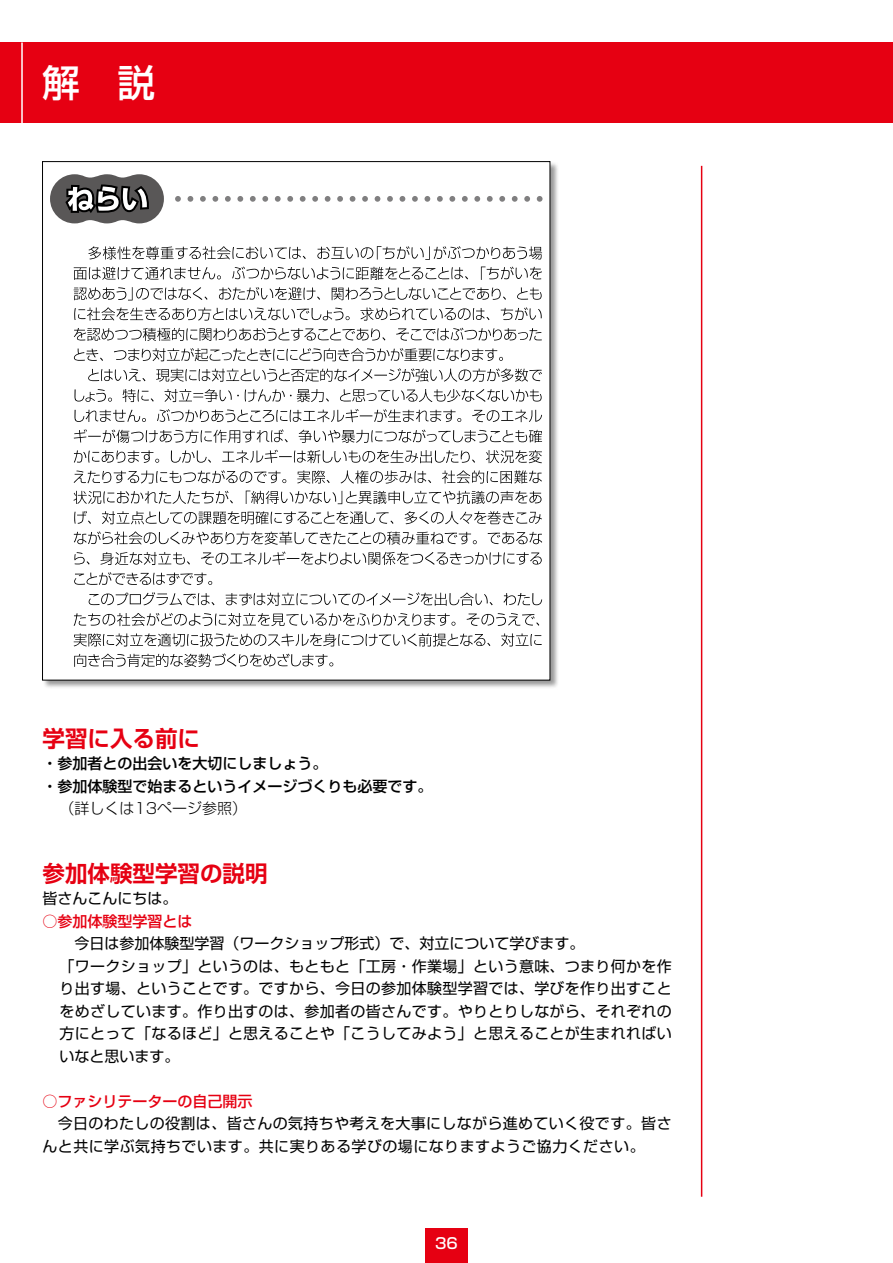
<style>
.page{position:relative;width:893px;height:1263px;background:#fff}
.page>*{position:absolute;margin:0;border:0;box-sizing:border-box;transform-origin:0 0}
.t1{font:500 37.5px "Shin Go Pro";color:#fff}
.t2{font:700 22.5px "Shin Go Pro De";color:#e60012}
.t3{font:15px/22.5px "Shin Go Pro";letter-spacing:.02em;color:#000}
.t4{font:500 15px "Shin Go Pro";color:#000}
.t5{font:300 15px "Shin Go Pro";color:#000}
.t6{font:15px "Shin Go Pro";color:#000}
.t7{font:500 15px "Shin Go Pro";color:#fff}
.s1{font-weight:500;color:#e60012}
</style>
<div class="page">
<div style="left:0;top:43px;width:893px;height:80px;background:#e60012"></div>
<hr style="left:21px;top:43px;width:2px;height:80px;background:#fff">
<div style="left:42px;top:161px;width:517px;height:528px;background:#000;opacity:.4"></div>
<div style="left:43px;top:162px;width:507px;height:518px;background:#fff"></div>
<svg style="left:175px;top:196px;width:6px;height:6px"></svg>
<svg style="left:188px;top:196px;width:5px;height:6px"></svg>
<svg style="left:200px;top:196px;width:6px;height:6px"></svg>
<svg style="left:212px;top:196px;width:6px;height:6px"></svg>
<svg style="left:225px;top:196px;width:6px;height:6px"></svg>
<svg style="left:237px;top:196px;width:6px;height:6px"></svg>
<svg style="left:250px;top:196px;width:6px;height:6px"></svg>
<svg style="left:262px;top:196px;width:6px;height:6px"></svg>
<svg style="left:275px;top:196px;width:6px;height:6px"></svg>
<svg style="left:287px;top:196px;width:6px;height:6px"></svg>
<svg style="left:300px;top:196px;width:6px;height:6px"></svg>
<svg style="left:312px;top:196px;width:6px;height:6px"></svg>
<svg style="left:325px;top:196px;width:5px;height:6px"></svg>
<svg style="left:337px;top:196px;width:6px;height:6px"></svg>
<svg style="left:350px;top:196px;width:5px;height:6px"></svg>
<svg style="left:362px;top:196px;width:6px;height:6px"></svg>
<svg style="left:375px;top:196px;width:5px;height:6px"></svg>
<svg style="left:387px;top:196px;width:6px;height:6px"></svg>
<svg style="left:400px;top:196px;width:5px;height:6px"></svg>
<svg style="left:412px;top:196px;width:6px;height:6px"></svg>
<svg style="left:424px;top:196px;width:6px;height:6px"></svg>
<svg style="left:437px;top:196px;width:6px;height:6px"></svg>
<svg style="left:449px;top:196px;width:6px;height:6px"></svg>
<svg style="left:462px;top:196px;width:6px;height:6px"></svg>
<svg style="left:474px;top:196px;width:6px;height:6px"></svg>
<svg style="left:487px;top:196px;width:6px;height:6px"></svg>
<svg style="left:499px;top:196px;width:6px;height:6px"></svg>
<svg style="left:512px;top:196px;width:6px;height:6px"></svg>
<svg style="left:524px;top:196px;width:6px;height:6px"></svg>
<svg style="left:537px;top:196px;width:6px;height:6px"></svg>
<svg style="left:50px;top:174px;width:114px;height:49px"></svg>
<svg style="left:88px;top:246px;width:454px;height:14px"></svg>
<svg style="left:74px;top:267px;width:468px;height:13px"></svg>
<svg style="left:74px;top:287px;width:468px;height:13px"></svg>
<svg style="left:74px;top:307px;width:468px;height:14px"></svg>
<svg style="left:74px;top:328px;width:468px;height:13px"></svg>
<svg style="left:74px;top:348px;width:429px;height:13px"></svg>
<svg style="left:88px;top:368px;width:454px;height:14px"></svg>
<svg style="left:75px;top:389px;width:467px;height:13px"></svg>
<svg style="left:75px;top:409px;width:467px;height:13px"></svg>
<svg style="left:74px;top:429px;width:468px;height:14px"></svg>
<svg style="left:74px;top:450px;width:468px;height:13px"></svg>
<svg style="left:74px;top:470px;width:468px;height:14px"></svg>
<svg style="left:73px;top:491px;width:468px;height:13px"></svg>
<svg style="left:74px;top:511px;width:468px;height:13px"></svg>
<svg style="left:74px;top:531px;width:468px;height:14px"></svg>
<svg style="left:74px;top:551px;width:468px;height:14px"></svg>
<svg style="left:74px;top:572px;width:138px;height:13px"></svg>
<svg style="left:89px;top:592px;width:453px;height:14px"></svg>
<svg style="left:74px;top:613px;width:465px;height:13px"></svg>
<svg style="left:74px;top:633px;width:468px;height:14px"></svg>
<svg style="left:74px;top:653px;width:259px;height:14px"></svg>
<hr style="left:701px;top:166px;width:1px;height:1031px;background:#e60012">
<div style="left:425px;top:1229px;width:43px;height:34px;background:#e60012"></div>
<p class="t1" style="left:43px;top:52px;width:114px">解　説</p>
<p class="t2" style="left:43px;top:720px;width:159px">学習に入る前に</p>
<p class="t4" style="left:43px;top:751px;width:287px">・参加者との出会いを大切にしましょう。</p>
<p class="t4" style="left:43px;top:774px;width:392px">・参加体験型で始まるというイメージづくりも必要です。</p>
<p class="t5" style="left:60px;top:796px;width:189px">（詳しくは13ページ参照）</p>
<p class="t2" style="left:43px;top:855px;width:227px">参加体験型学習の説明</p>
<p class="t6" style="left:43px;top:886px;width:136px">皆さんこんにちは。</p>
<p class="t3" style="left:60px;top:908px;width:614px;text-indent:-17px"><span class="s1">○参加体験型学習とは<br></span>　今日は参加体験型学習（ワークショップ形式）で、対立について学びます。<br>「ワークショップ」というのは、もともと「工房・作業場」という意味、つまり何かを作り出す場、ということです。ですから、今日の参加体験型学習では、学びを作り出すことをめざしています。作り出すのは、参加者の皆さんです。やりとりしながら、それぞれの方にとって「なるほど」と思えることや「こうしてみよう」と思えることが生まれればいいなと思います。</p>
<p class="t3" style="left:43px;top:1088px;width:631px"><span class="s1">○ファシリテーターの自己開示<br></span>　今日のわたしの役割は、皆さんの気持ちや考えを大事にしながら進めていく役です。皆さんと共に学ぶ気持ちでいます。共に実りある学びの場になりますようご協力ください。</p>
<p class="t7" style="left:435px;top:1230px;width:24px">36</p>
</div>
